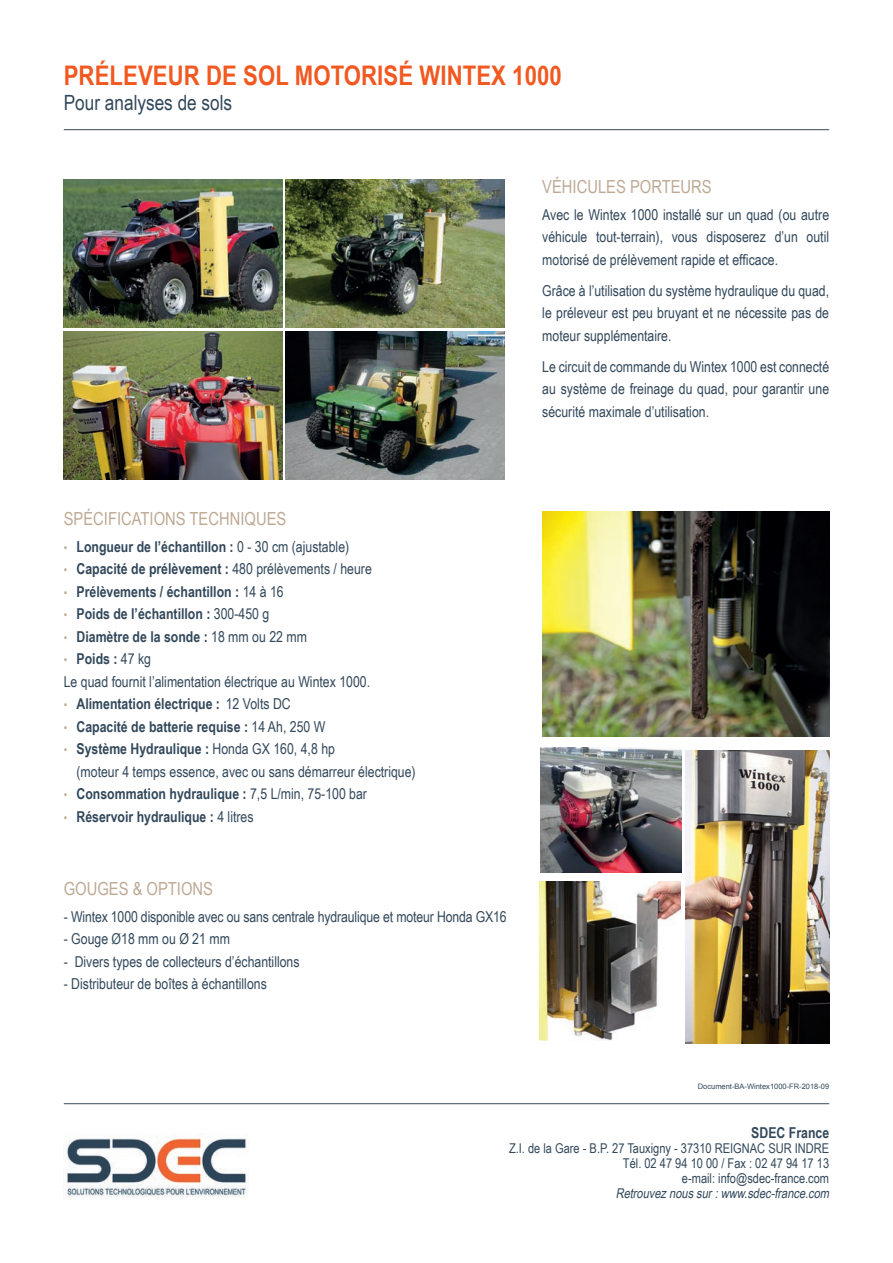
<style>
.page{position:relative;width:893px;height:1263px;background:#fff}
.page>*{position:absolute;margin:0;border:0;box-sizing:border-box;transform-origin:0 0}
.t1{font:700 27px "Arial Narrow";letter-spacing:.005em;color:#f15921}
.t2{font:21px "Arial Narrow";color:#32485b}
.t3{font:18px "Arial Narrow";color:#bda993}
.t4{font:15px/22.5px "Arial Narrow";color:#32485b;text-align:justify}
.t5{font:700 15px "Arial Narrow";color:#32485b}
.t6{font:13.5px/15px "Arial Narrow";color:#32485b;text-align:right}
.t7{font:italic 13.5px "Arial Narrow";color:#32485b}
.t8{font:7.5px "Arial";color:#32485b}
.s1{font-weight:400;font-size:12px;color:#bda993}
.s2{font-weight:400}
.s3{font-size:12px;color:#bda993}
.s4{font-weight:700}
</style>
<div class="page">
<img style="left:64px;top:1137px;width:185px;height:61px">
<hr style="left:64px;top:1103px;width:765px;height:1px;background:#37495d">
<img style="left:64px;top:331px;width:218px;height:148px">
<img style="left:64px;top:180px;width:218px;height:148px">
<img style="left:286px;top:331px;width:218px;height:148px">
<img style="left:286px;top:180px;width:218px;height:148px">
<img style="left:539px;top:882px;width:141px;height:158px">
<img style="left:542px;top:512px;width:287px;height:225px">
<img style="left:686px;top:750px;width:143px;height:293px">
<img style="left:540px;top:747px;width:141px;height:125px">
<hr style="left:64px;top:129px;width:765px;height:1px;background:#32485b">
<h1 class="t1" style="left:64px;top:55px;width:499px">PRÉLEVEUR DE SOL MOTORISÉ WINTEX 1000</h1>
<h2 class="t2" style="left:64px;top:87px;width:170px">Pour analyses de sols</h2>
<p class="t3" style="left:542px;top:173px;width:171px">VÉHICULES PORTEURS</p>
<p class="t4" style="left:542px;top:203px;width:288px">Avec le Wintex 1000 installé sur un quad (ou autre véhicule tout-terrain), vous disposerez d’un outil motorisé de prélèvement rapide et efficace.</p>
<p class="t4" style="left:542px;top:279px;width:288px">Grâce à l’utilisation du système hydraulique du quad, le préleveur est peu bruyant et ne nécessite pas de moteur supplémentaire.</p>
<p class="t4" style="left:542px;top:355px;width:288px">Le circuit de commande du Wintex 1000 est connecté au système de freinage du quad, pour garantir une sécurité maximale d’utilisation.</p>
<p class="t3" style="left:64px;top:505px;width:224px">SPÉCIFICATIONS TECHNIQUES</p>
<p class="t5" style="left:64px;top:535px;width:287px"><span class="s1">•</span> Longueur de l’échantillon : <span class="s2">0 - 30 cm (ajustable)</span></p>
<p class="t5" style="left:64px;top:557px;width:310px"><span class="s1">•</span> Capacité de prélèvement : <span class="s2">480 prélèvements / heure</span></p>
<p class="t5" style="left:64px;top:580px;width:221px"><span class="s1">•</span> Prélèvements / échantillon : <span class="s2">14 à 16</span></p>
<p class="t5" style="left:64px;top:602px;width:207px"><span class="s1">•</span> Poids de l’échantillon : <span class="s2">300-450 g</span></p>
<p class="t5" style="left:64px;top:625px;width:245px"><span class="s1">•</span> Diamètre de la sonde : <span class="s2">18 mm ou 22 mm</span></p>
<p class="t4" style="left:64px;top:647px;width:308px"><span class="s3">•</span> <span class="s4">Poids :</span> 47 kg<br>Le quad fournit l’alimentation électrique au Wintex 1000.</p>
<p class="t5" style="left:64px;top:692px;width:228px"><span class="s1">•</span> Alimentation électrique : <span class="s2">12 Volts DC</span></p>
<p class="t5" style="left:64px;top:715px;width:263px"><span class="s1">•</span> Capacité de batterie requise : <span class="s2">14 Ah, 250 W</span></p>
<p class="t4" style="left:77px;top:737px;width:341px;text-indent:-13px"><span class="s3">•</span> <span class="s4">Système Hydraulique :</span> Honda GX 160, 4,8 hp<br>(moteur 4 temps essence, avec ou sans démarreur électrique)</p>
<p class="t5" style="left:64px;top:782px;width:305px"><span class="s1">•</span> Consommation hydraulique : <span class="s2">7,5 L/min, 75-100 bar</span></p>
<p class="t5" style="left:64px;top:805px;width:191px"><span class="s1">•</span> Réservoir hydraulique : <span class="s2">4 litres</span></p>
<p class="t3" style="left:64px;top:875px;width:151px">GOUGES &amp; OPTIONS</p>
<p class="t4" style="left:64px;top:905px;width:444px">- Wintex 1000 disponible avec ou sans centrale hydraulique et moteur Honda GX16</p>
<p class="t4" style="left:64px;top:927px;width:168px">- Gouge Ø18 mm ou Ø 21 mm</p>
<p class="t4" style="left:64px;top:950px;width:237px">- Divers types de collecteurs d’échantillons</p>
<p class="t4" style="left:64px;top:972px;width:205px">- Distributeur de boîtes à échantillons</p>
<p class="t8" style="left:698px;top:1082px;width:133px">Document-BA-Wintex1000-FR-2018-09</p>
<p class="t5" style="left:751px;top:1121px;width:79px">SDEC France</p>
<p class="t6" style="left:509px;top:1140px;width:322px">Z.I. de la Gare - B.P. 27 Tauxigny - 37310 REIGNAC SUR INDRE<br>Tél. 02 47 94 10 00 / Fax : 02 47 94 17 13<br>e-mail: info@sdec-france.com</p>
<p class="t7" style="left:616px;top:1183px;width:218px">Retrouveznoussur:www.sdec-france.com</p>
</div>
